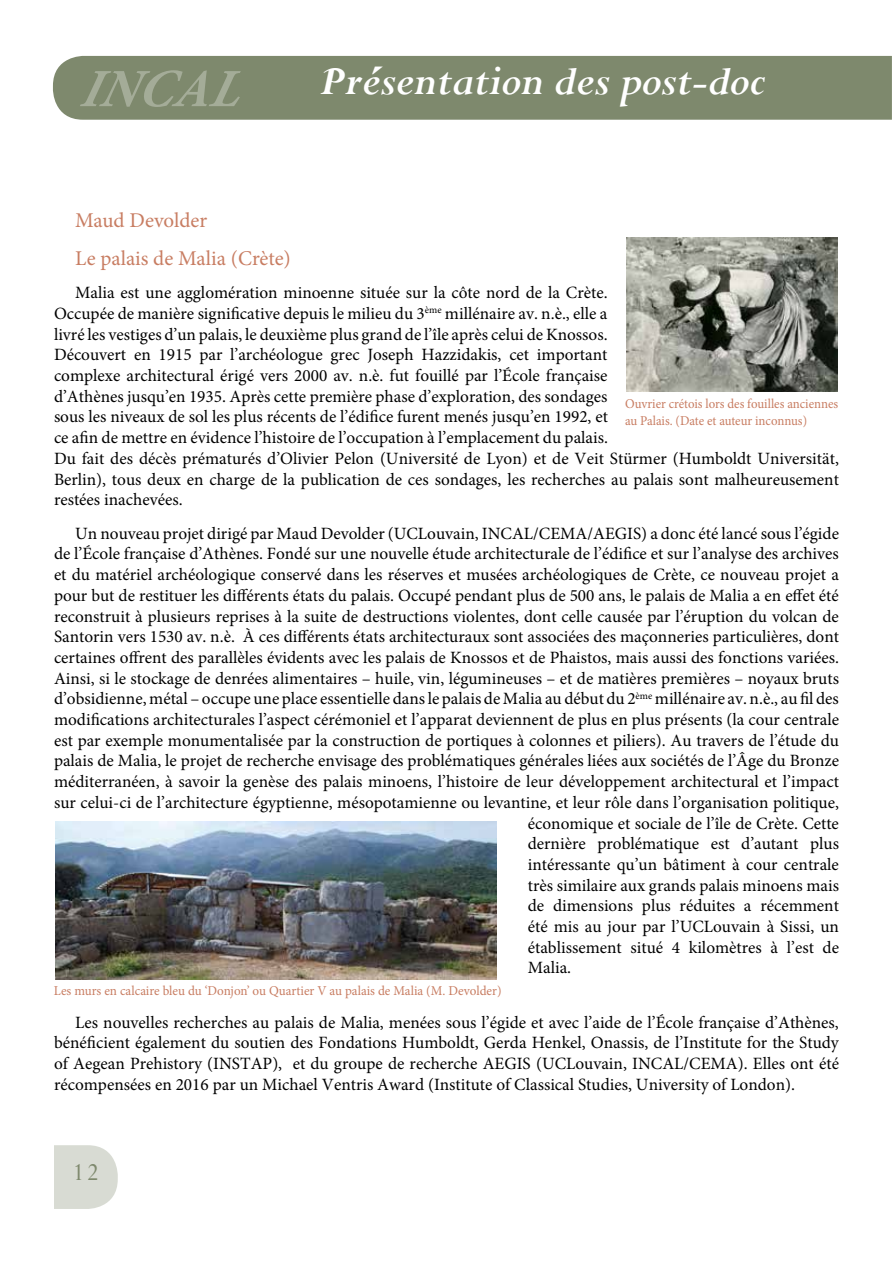
<style>
.page{position:relative;width:893px;height:1263px;background:#fff}
.page>*{position:absolute;margin:0;border:0;box-sizing:border-box;transform-origin:0 0}
.t1{font:italic 700 45px "Perpetua";color:#fff}
.t2{font:27px "Perpetua";color:#7e896d}
.t3{font:21px/38px "Minion Pro";color:#c87d62}
.t4{font:17.25px/20.7px "Minion Pro";color:#000}
.t5{font:13.5px/16.2px "Minion Pro";color:#c87d62;scale:.95 1}
.t6{font:13.5px "Minion Pro";color:#c87d62}
.s1{font-family:"Minion Pro";font-size:54px}
</style>
<div class="page">
<div style="left:53px;top:56px;width:839px;height:64px;background:#7e896d"></div>
<svg style="left:54px;top:1145px;width:64px;height:64px;background:#dbded7"></svg>
<img style="left:626px;top:237px;width:211px;height:155px">
<img style="left:55px;top:822px;width:442px;height:157px">
<h1 class="t1" style="left:80px;top:52px;width:687px"><span class="s1">INCAL</span> Présentation des post-doc</h1>
<p class="t3" style="left:75px;top:201px;width:217px">Maud Devolder<br>Le palais de Malia (Crète)</p>
<p class="t4" style="left:54px;top:282px;width:786px;text-indent:21px">Malia est une agglomération minoenne située sur la côte nord de la Crète.<br>Occupée de manière significative depuis le milieu du 3<sup>ème</sup> millénaire av. n.è., elle a<br>livré les vestiges d’un palais, le deuxième plus grand de l’île après celui de Knossos.<br>Découvert en 1915 par l’archéologue grec Joseph Hazzidakis, cet important<br>complexe architectural érigé vers 2000 av. n.è. fut fouillé par l’École française<br>d’Athènes jusqu’en 1935. Après cette première phase d’exploration, des sondages<br>sous les niveaux de sol les plus récents de l’édifice furent menés jusqu’en 1992, et<br>ce afin de mettre en évidence l’histoire de l’occupation à l’emplacement du palais.<br>Du fait des décès prématurés d’Olivier Pelon (Université de Lyon) et de Veit Stürmer (Humboldt Universität, Berlin), tous deux en charge de la publication de ces sondages, les recherches au palais sont malheureusement restées inachevées.</p>
<p class="t4" style="left:75px;top:523px;width:765px">Un nouveau projet dirigé par Maud Devolder (UCLouvain, INCAL/CEMA/AEGIS) a donc été lancé sous l’égide</p>
<p class="t4" style="left:54px;top:544px;width:786px">de l’École française d’Athènes. Fondé sur une nouvelle étude architecturale de l’édifice et sur l’analyse des archives</p>
<p class="t4" style="left:54px;top:564px;width:787px">et du matériel archéologique conservé dans les réserves et musées archéologiques de Crète, ce nouveau projet a</p>
<p class="t4" style="left:54px;top:585px;width:786px">pour but de restituer les différents états du palais. Occupé pendant plus de 500 ans, le palais de Malia a en effet été</p>
<p class="t4" style="left:54px;top:606px;width:786px">reconstruit à plusieurs reprises à la suite de destructions violentes, dont celle causée par l’éruption du volcan de</p>
<p class="t4" style="left:54px;top:626px;width:787px">Santorin vers 1530 av. n.è. À ces différents états architecturaux sont associées des maçonneries particulières, dont</p>
<p class="t4" style="left:54px;top:647px;width:786px">certaines offrent des parallèles évidents avec les palais de Knossos et de Phaistos, mais aussi des fonctions variées.</p>
<p class="t4" style="left:54px;top:668px;width:786px">Ainsi, si le stockage de denrées alimentaires – huile, vin, légumineuses – et de matières premières – noyaux bruts</p>
<p class="t4" style="left:54px;top:688px;width:786px">d’obsidienne, métal – occupe une place essentielle dans le palais de Malia au début du 2<sup>ème</sup> millénaire av. n.è., au fil des</p>
<p class="t4" style="left:54px;top:709px;width:786px">modifications architecturales l’aspect cérémoniel et l’apparat deviennent de plus en plus présents (la cour centrale</p>
<p class="t4" style="left:54px;top:730px;width:787px">est par exemple monumentalisée par la construction de portiques à colonnes et piliers). Au travers de l’étude du</p>
<p class="t4" style="left:54px;top:751px;width:787px">palais de Malia, le projet de recherche envisage des problématiques générales liées aux sociétés de l’Âge du Bronze</p>
<p class="t4" style="left:54px;top:771px;width:786px">méditerranéen, à savoir la genèse des palais minoens, l’histoire de leur développement architectural et l’impact</p>
<p class="t4" style="left:54px;top:792px;width:786px">sur celui-ci de l’architecture égyptienne, mésopotamienne ou levantine, et leur rôle dans l’organisation politique,</p>
<p class="t4" style="left:528px;top:813px;width:313px">économique et sociale de l’île de Crète. Cette</p>
<p class="t4" style="left:528px;top:833px;width:313px">dernière problématique est d’autant plus</p>
<p class="t4" style="left:528px;top:854px;width:313px">intéressante qu’un bâtiment à cour centrale</p>
<p class="t4" style="left:528px;top:875px;width:313px">très similaire aux grands palais minoens mais</p>
<p class="t4" style="left:528px;top:895px;width:313px">de dimensions plus réduites a récemment</p>
<p class="t4" style="left:528px;top:916px;width:313px">été mis au jour par l’UCLouvain à Sissi, un</p>
<p class="t4" style="left:528px;top:937px;width:313px">établissement situé 4 kilomètres à l’est de</p>
<p class="t4" style="left:528px;top:958px;width:45px">Malia.</p>
<p class="t4" style="left:54px;top:1012px;width:786px;text-align:justify;text-indent:21px">Les nouvelles recherches au palais de Malia, menées sous l’égide et avec l’aide de l’École française d’Athènes, bénéficient également du soutien des Fondations Humboldt, Gerda Henkel, Onassis, de l’Institute for the Study of Aegean Prehistory (INSTAP), et du groupe de recherche AEGIS (UCLouvain, INCAL/CEMA). Elles ont été récompensées en 2016 par un Michael Ventris Award (Institute of Classical Studies, University of London).</p>
<p class="t5" style="left:625px;top:396px;width:226px">Ouvrier crétois lors des fouilles anciennes au Palais. (Date et auteur inconnus)</p>
<p class="t6" style="left:54px;top:981px;width:449px">Les murs en calcaire bleu du ‘Donjon’ ou Quartier V au palais de Malia (M. Devolder)</p>
<h2 class="t2" style="left:72px;top:1155px;width:28px">12</h2>
</div>
